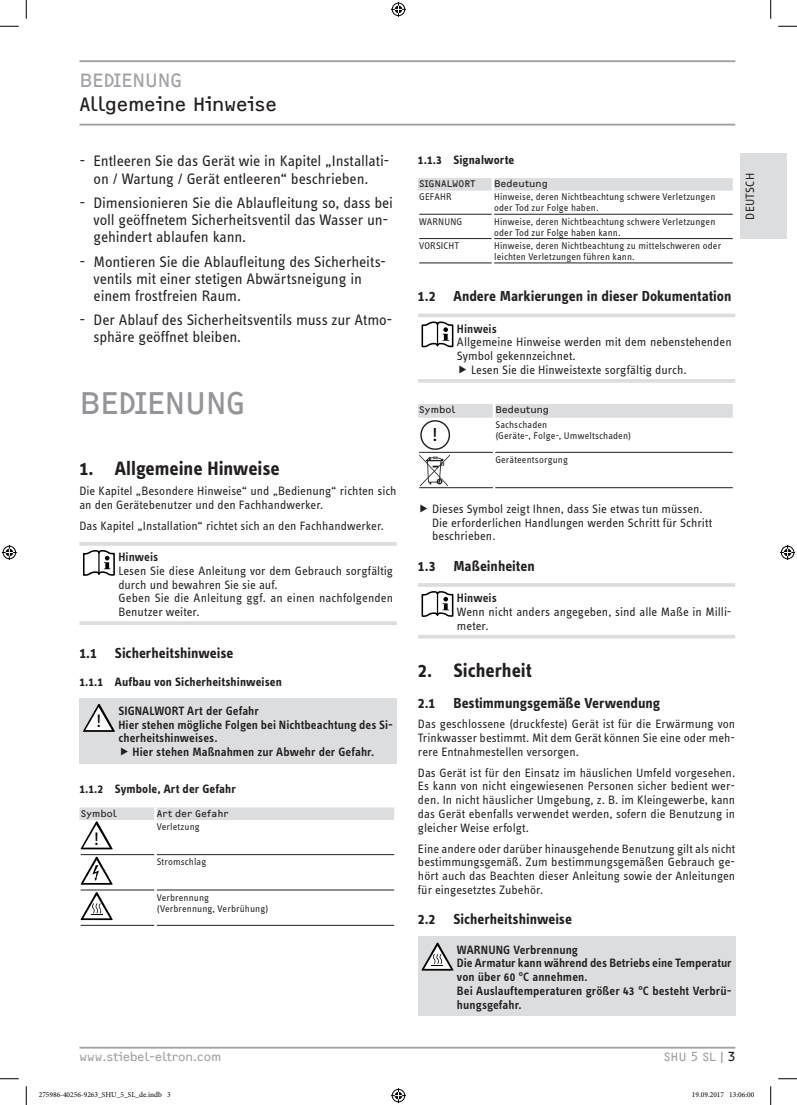
<style>
.page{position:relative;width:797px;height:1105px;background:#fff}
.page>*{position:absolute;margin:0;border:0;box-sizing:border-box;transform-origin:0 0}
.t1{font:32.5px "F2 FOCR Bczyk Com";letter-spacing:-.035em;color:#939598}
.t2{font:700 20px "STE Info Text";letter-spacing:-.005em;color:#231f20}
.t3{font:20px "F2 FOCR Bczyk Com";letter-spacing:-.005em;color:#231f20}
.t4{font:20px "F2 FOCR Bczyk Com";letter-spacing:-.035em;color:#a1a3a6}
.t5{font:19.38px "STE Info Text";color:#000}
.t6{font:18.75px "STE Info Text";color:#000}
.t7{font:15.62px/17.2px "STE Info Text";letter-spacing:-.01em;color:#231f20}
.t8{font:700 15px "STE Info Text";color:#231f20}
.t9{font:12.5px/13.8px "STE Info Text";color:#231f20}
.t10{font:600 12.5px/13.8px "STE Info Text";letter-spacing:.005em;color:#231f20}
.t11{font:700 12.5px "STE Info Text";letter-spacing:.005em;color:#231f20}
.t12{font:12.5px "F2 FOCR Bczyk Com";color:#a1a3a6}
.t13{font:10px/11px "STE Info Text";letter-spacing:.01em;color:#231f20}
.t14{font:10px "F2 FOCR Bczyk Com";letter-spacing:.015em;color:#231f20}
.t15{font:7.5px "Minion Pro";color:#000}
.s1{color:#231f20}
</style>
<div class="page">
<hr style="left:79px;top:60px;width:656px;height:2px;background:#a1a3a6">
<hr style="left:79px;top:124px;width:656px;height:2px;background:#a1a3a6">
<div style="left:740px;top:154px;width:46px;height:85px;background:#dcdddf"></div>
<hr style="left:79px;top:1047px;width:656px;height:1px;background:#a1a3a6">
<hr style="left:79px;top:542px;width:318px;height:4px;background:#dcdddf">
<hr style="left:79px;top:621px;width:318px;height:4px;background:#dcdddf">
<svg style="left:83px;top:550px;width:32px;height:26px"></svg>
<hr style="left:98px;top:553px;width:2px;height:20px;background:#000">
<div style="left:79px;top:698px;width:318px;height:65px;background:#dcdddf"></div>
<svg style="left:83px;top:704px;width:32px;height:28px"></svg>
<hr style="left:81px;top:854px;width:73px;height:1px;background:#231f20">
<hr style="left:157px;top:854px;width:237px;height:1px;background:#231f20">
<hr style="left:81px;top:890px;width:73px;height:1px;background:#231f20">
<hr style="left:157px;top:890px;width:237px;height:1px;background:#231f20">
<hr style="left:81px;top:925px;width:73px;height:1px;background:#231f20">
<hr style="left:157px;top:925px;width:237px;height:1px;background:#231f20">
<svg style="left:418px;top:178px;width:315px;height:13px"></svg>
<hr style="left:419px;top:214px;width:72px;height:1px;background:#231f20">
<hr style="left:494px;top:214px;width:238px;height:1px;background:#231f20">
<hr style="left:419px;top:238px;width:72px;height:1px;background:#231f20">
<hr style="left:494px;top:238px;width:238px;height:1px;background:#231f20">
<hr style="left:419px;top:263px;width:72px;height:1px;background:#231f20">
<hr style="left:494px;top:263px;width:238px;height:1px;background:#231f20">
<svg style="left:418px;top:313px;width:317px;height:4px"></svg>
<hr style="left:418px;top:379px;width:317px;height:4px;background:#dcdddf">
<svg style="left:421px;top:321px;width:32px;height:26px"></svg>
<div style="left:418px;top:404px;width:314px;height:14px;background:#dcdddf"></div>
<hr style="left:419px;top:452px;width:74px;height:1px;background:#231f20">
<hr style="left:495px;top:452px;width:237px;height:1px;background:#231f20">
<hr style="left:419px;top:487px;width:74px;height:1px;background:#231f20">
<hr style="left:495px;top:487px;width:237px;height:1px;background:#231f20">
<hr style="left:418px;top:583px;width:317px;height:4px;background:#dcdddf">
<hr style="left:418px;top:635px;width:317px;height:3px;background:#dcdddf">
<svg style="left:421px;top:591px;width:32px;height:26px"></svg>
<div style="left:418px;top:936px;width:317px;height:80px;background:#dcdddf"></div>
<svg style="left:421px;top:943px;width:32px;height:28px"></svg>
<svg style="left:79px;top:807px;width:316px;height:42px"></svg>
<svg style="left:81px;top:857px;width:32px;height:28px"></svg>
<svg style="left:81px;top:892px;width:32px;height:28px"></svg>
<div style="left:420px;top:420px;width:30px;height:30px;border:1px solid #231f20;border-radius:50%"></div>
<svg style="left:419px;top:454px;width:31px;height:32px"></svg>
<svg style="left:0;top:25px;width:19px;height:2px"></svg>
<svg style="left:778px;top:25px;width:19px;height:2px"></svg>
<svg style="left:0;top:1078px;width:19px;height:1px"></svg>
<svg style="left:778px;top:1078px;width:19px;height:1px"></svg>
<svg style="left:25px;top:0;width:2px;height:19px"></svg>
<svg style="left:25px;top:1086px;width:2px;height:19px"></svg>
<svg style="left:770px;top:0;width:1px;height:19px"></svg>
<svg style="left:770px;top:1086px;width:1px;height:19px"></svg>
<svg style="left:391px;top:2px;width:15px;height:15px"></svg>
<svg style="left:391px;top:1088px;width:15px;height:15px"></svg>
<svg style="left:2px;top:545px;width:15px;height:15px"></svg>
<svg style="left:780px;top:545px;width:15px;height:15px"></svg>
<h2 class="t4" style="left:79px;top:69px;width:104px">BEDIENUNG</h2>
<h2 class="t3" style="left:79px;top:93px;width:199px">Allgemeine Hinweise</h2>
<p class="t7" style="left:79px;top:152px;width:311px;text-align:center">- Entleeren Sie das Gerät wie in Kapitel „Installati&shy;on / Wartung / Gerät entleeren“ beschrieben.</p>
<p class="t7" style="left:94px;top:194px;width:301px;text-indent:-14px">- Dimensionieren Sie die Ablaufleitung so, dass bei voll geöffnetem Sicherheitsventil das Wasser un&shy;gehindert ablaufen kann.</p>
<p class="t7" style="left:94px;top:253px;width:294px;text-indent:-14px">- Montieren Sie die Ablaufleitung des Sicherheits&shy;ventils mit einer stetigen Abwärtsneigung in einem frostfreien Raum.</p>
<p class="t7" style="left:94px;top:311px;width:300px;text-indent:-14px">- Der Ablauf des Sicherheitsventils muss zur Atmo&shy;sphäre geöffnet bleiben.</p>
<h1 class="t1" style="left:79px;top:384px;width:168px">BEDIENUNG</h1>
<h2 class="t2" style="left:79px;top:456px;width:202px">1. Allgemeine Hinweise</h2>
<p class="t9" style="left:79px;top:484px;width:319px">Die Kapitel „Besondere Hinweise“ und „Bedienung“ richten sich an den Gerätebenutzer und den Fachhandwerker.</p>
<p class="t9" style="left:79px;top:519px;width:306px">Das Kapitel „Installation“ richtet sich an den Fachhandwerker.</p>
<p class="t10" style="left:118px;top:550px;width:41px">Hinweis</p>
<p class="t9" style="left:118px;top:564px;width:276px">Lesen Sie diese Anleitung vor dem Gebrauch sorgfältig durch und bewahren Sie sie auf.<br>Geben Sie die Anleitung ggf. an einen nachfolgenden Benutzer weiter.</p>
<p class="t8" style="left:79px;top:644px;width:155px">1.1 Sicherheitshinweise</p>
<p class="t11" style="left:79px;top:674px;width:204px">1.1.1 Aufbau von Sicherheitshinweisen</p>
<h3 class="t6" style="left:96px;top:711px;width:7px">!</h3>
<p class="t10" style="left:118px;top:704px;width:142px">SIGNALWORT Art der Gefahr</p>
<p class="t10" style="left:118px;top:718px;width:276px">Hier stehen mögliche Folgen bei Nichtbeachtung des Si-</p>
<p class="t10" style="left:118px;top:731px;width:101px">cherheitshinweises.</p>
<p class="t10" style="left:133px;top:745px;width:243px">Hier stehen Maßnahmen zur Abwehr der Gefahr.</p>
<p class="t11" style="left:79px;top:782px;width:158px">1.1.2 Symbole, Art der Gefahr</p>
<p class="t14" style="left:81px;top:807px;width:37px">Symbol</p>
<p class="t14" style="left:157px;top:807px;width:73px">Art der Gefahr</p>
<p class="t13" style="left:157px;top:821px;width:45px">Verletzung</p>
<p class="t13" style="left:157px;top:856px;width:51px">Stromschlag</p>
<p class="t13" style="left:157px;top:892px;width:113px">Verbrennung (Verbrennung, Verbrühung)</p>
<h3 class="t6" style="left:94px;top:828px;width:7px">!</h3>
<p class="t11" style="left:418px;top:152px;width:98px">1.1.3 Signalworte</p>
<p class="t14" style="left:419px;top:178px;width:57px">SIGNALWORT</p>
<p class="t14" style="left:494px;top:178px;width:55px">Bedeutung</p>
<p class="t13" style="left:419px;top:192px;width:34px">GEFAHR</p>
<p class="t13" style="left:494px;top:192px;width:223px">Hinweise, deren Nichtbeachtung schwere Verletzungen oder Tod zur Folge haben.</p>
<p class="t13" style="left:419px;top:216px;width:45px">WARNUNG</p>
<p class="t13" style="left:494px;top:216px;width:223px">Hinweise, deren Nichtbeachtung schwere Verletzungen oder Tod zur Folge haben kann.</p>
<p class="t13" style="left:419px;top:240px;width:41px">VORSICHT</p>
<p class="t13" style="left:494px;top:240px;width:228px">Hinweise, deren Nichtbeachtung zu mittelschweren oder leichten Verletzungen führen kann.</p>
<p class="t8" style="left:418px;top:288px;width:315px">1.2 Andere Markierungen in dieser Dokumentation</p>
<p class="t10" style="left:457px;top:321px;width:41px">Hinweis</p>
<p class="t9" style="left:457px;top:335px;width:276px">Allgemeine Hinweise werden mit dem nebenstehenden</p>
<p class="t9" style="left:457px;top:349px;width:120px">Symbol gekennzeichnet.</p>
<p class="t9" style="left:471px;top:363px;width:217px">Lesen Sie die Hinweistexte sorgfältig durch.</p>
<p class="t14" style="left:419px;top:404px;width:37px">Symbol</p>
<p class="t14" style="left:495px;top:404px;width:55px">Bedeutung</p>
<p class="t13" style="left:495px;top:419px;width:137px">Sachschaden<br>(Geräte-, Folge-, Umweltschaden)</p>
<p class="t13" style="left:495px;top:454px;width:74px">Geräteentsorgung</p>
<p class="t9" style="left:432px;top:502px;width:281px">Dieses Symbol zeigt Ihnen, dass Sie etwas tun müssen.<br>Die erforderlichen Handlungen werden Schritt für Schritt beschrieben.</p>
<p class="t8" style="left:418px;top:557px;width:118px">1.3 Maßeinheiten</p>
<p class="t10" style="left:457px;top:591px;width:41px">Hinweis</p>
<p class="t9" style="left:457px;top:605px;width:276px">Wenn nicht anders angegeben, sind alle Maße in Milli&shy;meter.</p>
<h2 class="t2" style="left:418px;top:658px;width:115px">2. Sicherheit</h2>
<p class="t8" style="left:418px;top:694px;width:244px">2.1 Bestimmungsgemäße Verwendung</p>
<p class="t9" style="left:418px;top:717px;width:319px;text-align:justify">Das geschlossene (druckfeste) Gerät ist für die Erwärmung von Trinkwasser bestimmt. Mit dem Gerät können Sie eine oder meh&shy;rere Entnahmestellen versorgen.</p>
<p class="t9" style="left:418px;top:766px;width:319px;text-align:justify">Das Gerät ist für den Einsatz im häuslichen Umfeld vorgesehen.<br>Es kann von nicht eingewiesenen Personen sicher bedient wer&shy;den. In nicht häuslicher Umgebung, z. B. im Kleingewerbe, kann das Gerät ebenfalls verwendet werden, sofern die Benutzung in gleicher Weise erfolgt.</p>
<p class="t9" style="left:418px;top:841px;width:319px;text-align:justify">Eine andere oder darüber hinausgehende Benutzung gilt als nicht bestimmungsgemäß. Zum bestimmungsgemäßen Gebrauch ge&shy;hört auch das Beachten dieser Anleitung sowie der Anleitungen für eingesetztes Zubehör.</p>
<p class="t8" style="left:418px;top:911px;width:155px">2.2 Sicherheitshinweise</p>
<p class="t10" style="left:457px;top:943px;width:276px">WARNUNG Verbrennung<br>Die Armatur kann während des Betriebs eine Temperatur von über 60 °C annehmen.<br>Bei Auslauftemperaturen größer 43 °C besteht Verbrü&shy;hungsgefahr.</p>
<h3 class="t5" style="left:432px;top:424px;width:7px">!</h3>
<p class="t9" style="left:743px;top:220px;width:48px;rotate:-90deg">DEUTSCH</p>
<p class="t12" style="left:79px;top:1050px;width:144px">www.stiebel-eltron.com</p>
<p class="t12" style="left:663px;top:1050px;width:73px">SHU 5 SL | <span class="s1">3</span></p>
<p class="t15" style="left:39px;top:1090px;width:133px">275986-40256-9263_SHU_5_SL_de.indb 3</p>
<p class="t15" style="left:692px;top:1090px;width:64px">19.09.2017 13:06:00</p>
</div>
